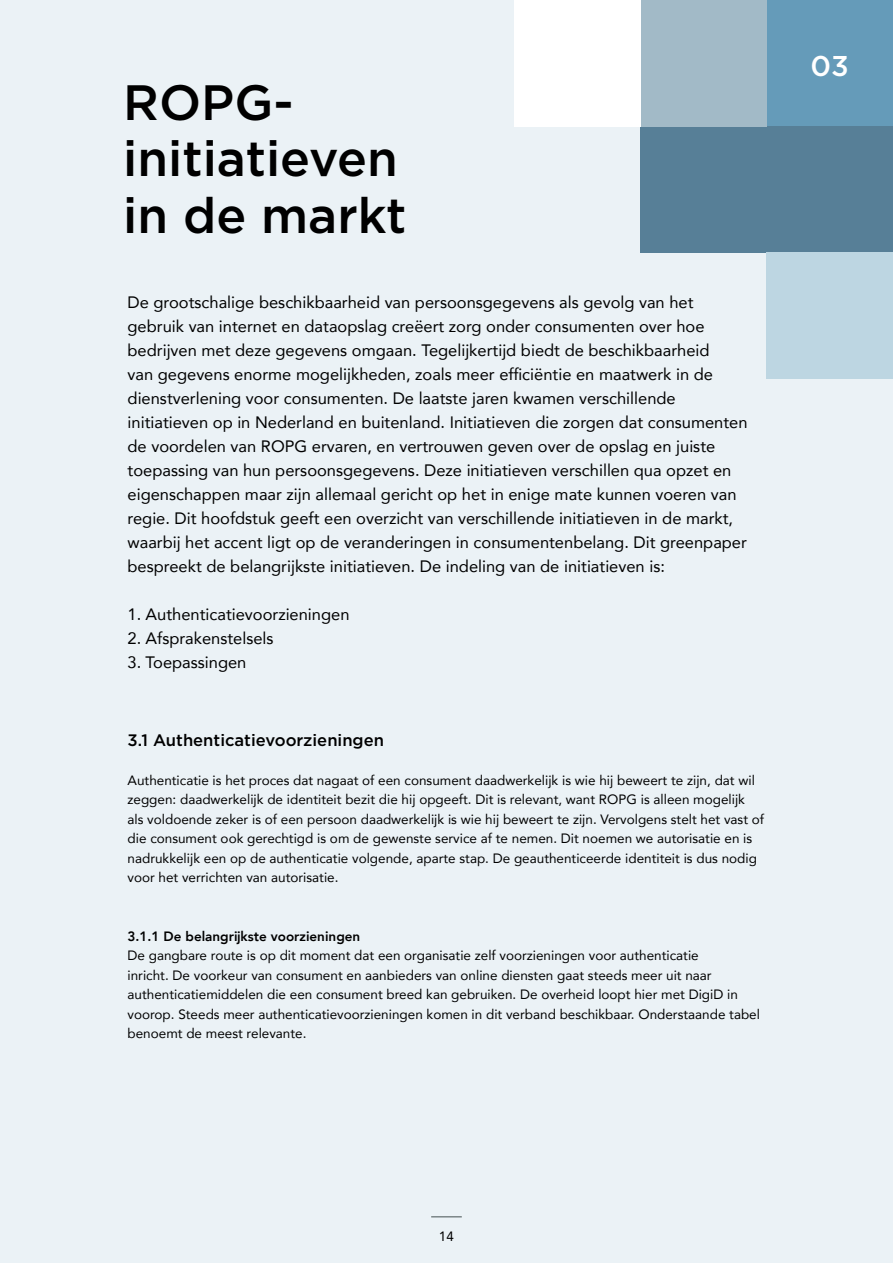
<style>
.page{position:relative;width:893px;height:1263px;background:#ebf2f6}
.page>*{position:absolute;margin:0;border:0;box-sizing:border-box;transform-origin:0 0}
.t1{font:500 49.65px/56.2px "Gotham";color:#000}
.t2{font:500 28.65px "Gotham";color:#fff}
.t3{font:500 16.65px "Gotham";color:#000}
.t4{font:16.5px/24px "Avenir";color:#000}
.t5{font:13.5px/19.5px "Avenir";color:#000}
.t6{font:800 13.5px "Avenir";color:#000}
</style>
<div class="page">
<hr style="left:431px;top:1216px;width:31px;height:1px;background:#444f50">
<div style="left:767px;top:0;width:126px;height:126px;background:#659bb9"></div>
<div style="left:640px;top:126px;width:253px;height:127px;background:#577f97"></div>
<div style="left:767px;top:253px;width:126px;height:126px;background:#bdd6e2"></div>
<div style="left:640px;top:0;width:127px;height:126px;background:#a2bac7"></div>
<div style="left:514px;top:0;width:126px;height:126px;background:#fff"></div>
<h1 class="t1" style="left:123px;top:73px;width:285px">ROPG&shy;initiatieven in de markt</h1>
<p class="t4" style="left:128px;top:291px;width:621px">De grootschalige beschikbaarheid van persoonsgegevens als gevolg van het gebruik van internet en dataopslag creëert zorg onder consumenten over hoe bedrijven met deze gegevens omgaan. Tegelijkertijd biedt de beschikbaarheid<br>van gegevens enorme mogelijkheden, zoals meer efficiëntie en maatwerk in de dienstverlening voor consumenten. De laatste jaren kwamen verschillende initiatieven op in Nederland en buitenland. Initiatieven die zorgen dat consumenten de voordelen van ROPG ervaren, en vertrouwen geven over de opslag en juiste toepassing van hun persoonsgegevens. Deze initiatieven verschillen qua opzet en eigenschappen maar zijn allemaal gericht op het in enige mate kunnen voeren van regie. Dit hoofdstuk geeft een overzicht van verschillende initiatieven in de markt, waarbij het accent ligt op de veranderingen in consumentenbelang. Dit greenpaper bespreekt de belangrijkste initiatieven. De indeling van de initiatieven is:</p>
<p class="t4" style="left:128px;top:603px;width:223px">1. Authenticatievoorzieningen</p>
<p class="t4" style="left:128px;top:627px;width:148px">2. Afsprakenstelsels</p>
<p class="t4" style="left:128px;top:651px;width:120px">3. Toepassingen</p>
<p class="t3" style="left:128px;top:730px;width:258px">3.1 Authenticatievoorzieningen</p>
<p class="t5" style="left:128px;top:771px;width:638px">Authenticatie is het proces dat nagaat of een consument daadwerkelijk is wie hij beweert te zijn, dat wil zeggen: daadwerkelijk de identiteit bezit die hij opgeeft. Dit is relevant, want ROPG is alleen mogelijk als voldoende zeker is of een persoon daadwerkelijk is wie hij beweert te zijn. Vervolgens stelt het vast of die consument ook gerechtigd is om de gewenste service af te nemen. Dit noemen we autorisatie en is nadrukkelijk een op de authenticatie volgende, aparte stap. De geauthenticeerde identiteit is dus nodig voor het verrichten van autorisatie.</p>
<p class="t6" style="left:128px;top:927px;width:234px">3.1.1 De belangrijkste voorzieningen</p>
<p class="t5" style="left:128px;top:946px;width:634px">De gangbare route is op dit moment dat een organisatie zelf voorzieningen voor authenticatie<br>inricht. De voorkeur van consument en aanbieders van online diensten gaat steeds meer uit naar authenticatiemiddelen die een consument breed kan gebruiken. De overheid loopt hier met DigiD in voorop. Steeds meer authenticatievoorzieningen komen in dit verband beschikbaar. Onderstaande tabel benoemt de meest relevante.</p>
<h2 class="t2" style="left:811px;top:50px;width:40px">03</h2>
<p class="t5" style="left:439px;top:1227px;width:17px">14</p>
</div>
